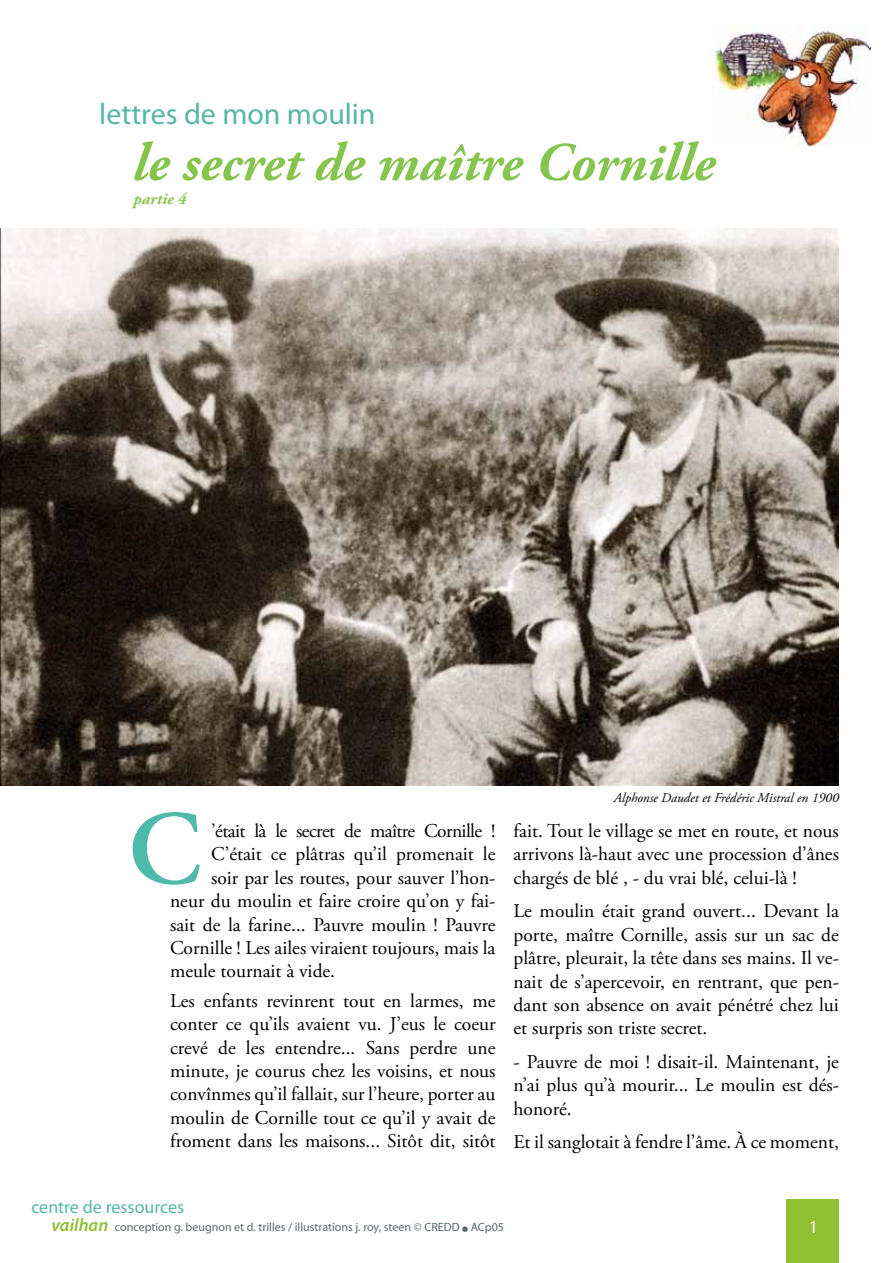
<style>
.page{position:relative;width:893px;height:1263px;background:#fff}
.page>*{position:absolute;margin:0;border:0;box-sizing:border-box;transform-origin:0 0}
.t1{font:600 105px "Adobe Garamond Pro";color:#4ebaab}
.t2{font:italic 700 54px "Adobe Garamond Pro";color:#85c54e}
.t3{font:30px "Myriad Pro";color:#58b6a7}
.t4{font:19.5px/23.4px "Adobe Garamond Pro";color:#000;text-align:justify}
.t5{font:19.5px "Adobe Garamond Pro";letter-spacing:-.03em;color:#000}
.t6{font:18px "Myriad Pro";color:#58b6a7}
.t7{font:18px "Myriad Pro";color:#fff}
.t8{font:italic 700 16.5px "Adobe Garamond Pro";color:#85c54e}
.t9{font:italic 13.5px "Adobe Garamond Pro";color:#000}
.t10{font:12px "Myriad Pro";color:#5c6970}
.s1{font-weight:600;font-style:italic;font-size:18px;color:#8fc032}
.s2{color:#5b6870}
</style>
<div class="page">
<img style="left:711px;top:24px;width:160px;height:122px">
<img style="left:0;top:229px;width:839px;height:556px">
<div style="left:787px;top:1199px;width:52px;height:64px;background:#8fc032"></div>
<h3 class="t3" style="left:99px;top:95px;width:278px">lettres de mon moulin</h3>
<h2 class="t2" style="left:133px;top:132px;width:584px">le secret de maître Cornille</h2>
<p class="t8" style="left:133px;top:189px;width:54px">partie 4</p>
<h1 class="t1" style="left:128px;top:789px;width:74px">C</h1>
<p class="t5" style="left:211px;top:819px;width:286px">’était là le secret de maître Cornille !</p>
<p class="t4" style="left:211px;top:843px;width:286px">C’était ce plâtras qu’il promenait le</p>
<p class="t4" style="left:211px;top:867px;width:286px">soir par les routes, pour sauver l’hon-</p>
<p class="t4" style="left:170px;top:890px;width:327px">neur du moulin et faire croire qu’on y fai-</p>
<p class="t4" style="left:170px;top:913px;width:327px">sait de la farine... Pauvre moulin ! Pauvre</p>
<p class="t4" style="left:170px;top:937px;width:327px">Cornille ! Les ailes viraient toujours, mais la</p>
<p class="t4" style="left:170px;top:960px;width:167px">meule tournait à vide.</p>
<p class="t4" style="left:170px;top:989px;width:327px">Les enfants revinrent tout en larmes, me conter ce qu’ils avaient vu. J’eus le coeur crevé de les entendre... Sans perdre une minute, je courus chez les voisins, et nous convînmes qu’il fallait, sur l’heure, porter au moulin de Cornille tout ce qu’il y avait de froment dans les maisons... Sitôt dit, sitôt</p>
<p class="t9" style="left:614px;top:789px;width:226px">Alphonse Daudet et Frédéric Mistral en 1900</p>
<p class="t4" style="left:513px;top:820px;width:327px">fait. Tout le village se met en route, et nous arrivons là-haut avec une procession d’ânes chargés de blé , - du vrai blé, celui-là !</p>
<p class="t4" style="left:513px;top:900px;width:327px">Le moulin était grand ouvert... Devant la porte, maître Cornille, assis sur un sac de plâtre, pleurait, la tête dans ses mains. Il ve&shy;nait de s’apercevoir, en rentrant, que pen&shy;dant son absence on avait pénétré chez lui et surpris son triste secret.</p>
<p class="t4" style="left:513px;top:1051px;width:327px">- Pauvre de moi ! disait-il. Maintenant, je n’ai plus qu’à mourir... Le moulin est dés&shy;honoré.</p>
<p class="t4" style="left:513px;top:1131px;width:327px">Et il sanglotait à fendre l’âme. À ce moment,</p>
<p class="t6" style="left:31px;top:1195px;width:154px">centre de ressources</p>
<p class="t10" style="left:52px;top:1219px;width:454px"><span class="s1">vailhan</span> conception g. beugnon et d. trilles / illustrations j. roy, steen <span class="s2">© CREDD</span> <span class="s2">● ACp05</span></p>
<p class="t7" style="left:809px;top:1216px;width:11px">1</p>
</div>
